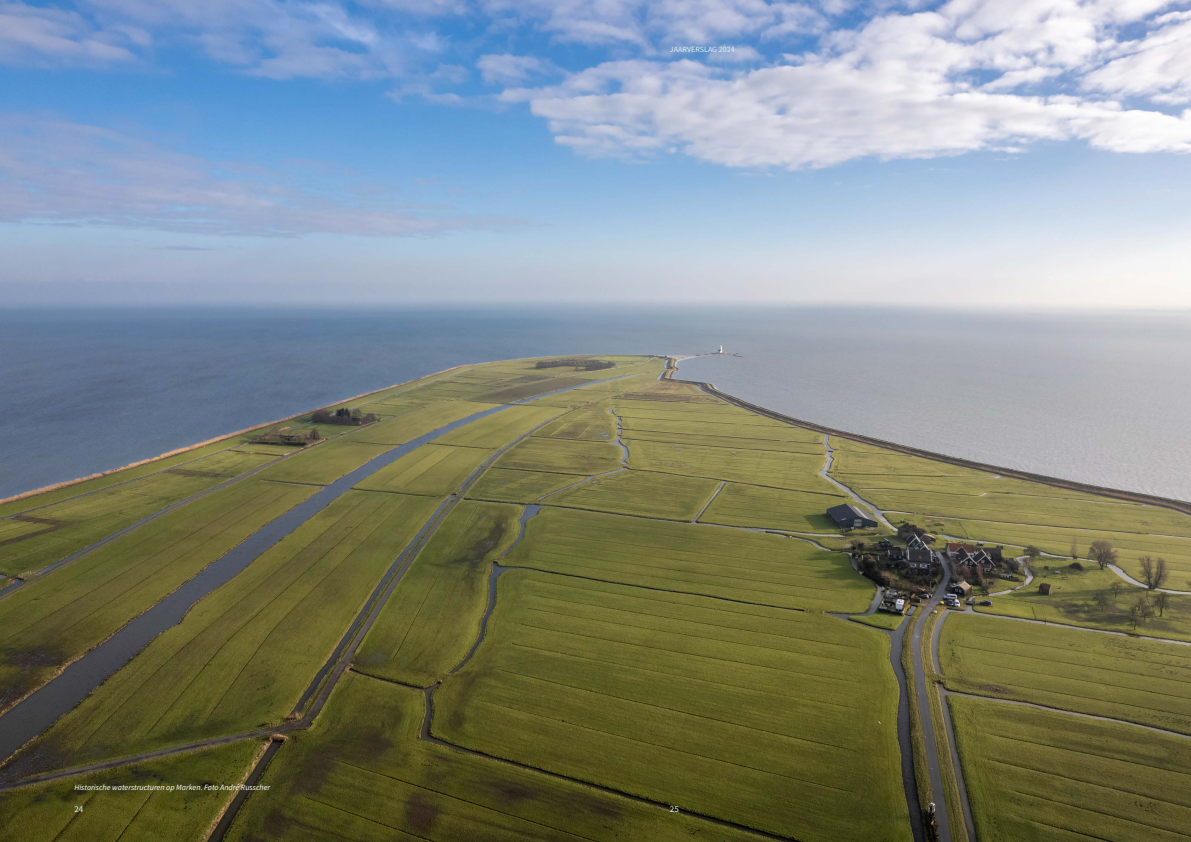
<style>
.page{position:relative;width:1191px;height:842px;background:#fff}
.page>*{position:absolute;margin:0;border:0;box-sizing:border-box;transform-origin:0 0}
.t1{font:9px "Source Sans Pro";color:#deefed}
.t2{font:italic 8px "Source Sans Pro";color:#fff}
.t3{font:8px "Source Sans Pro";color:#deefed}
</style>
<div class="page">
<img style="left:0;top:0;width:1191px;height:842px">
<p class="t3" style="left:670px;top:44px;width:66px">JAARVERSLAG 2024</p>
<p class="t2" style="left:74px;top:781px;width:197px">Historische waterstructuren op Marken. Foto André Russcher</p>
<p class="t1" style="left:74px;top:803px;width:10px">24</p>
<p class="t1" style="left:670px;top:803px;width:10px">25</p>
</div>
